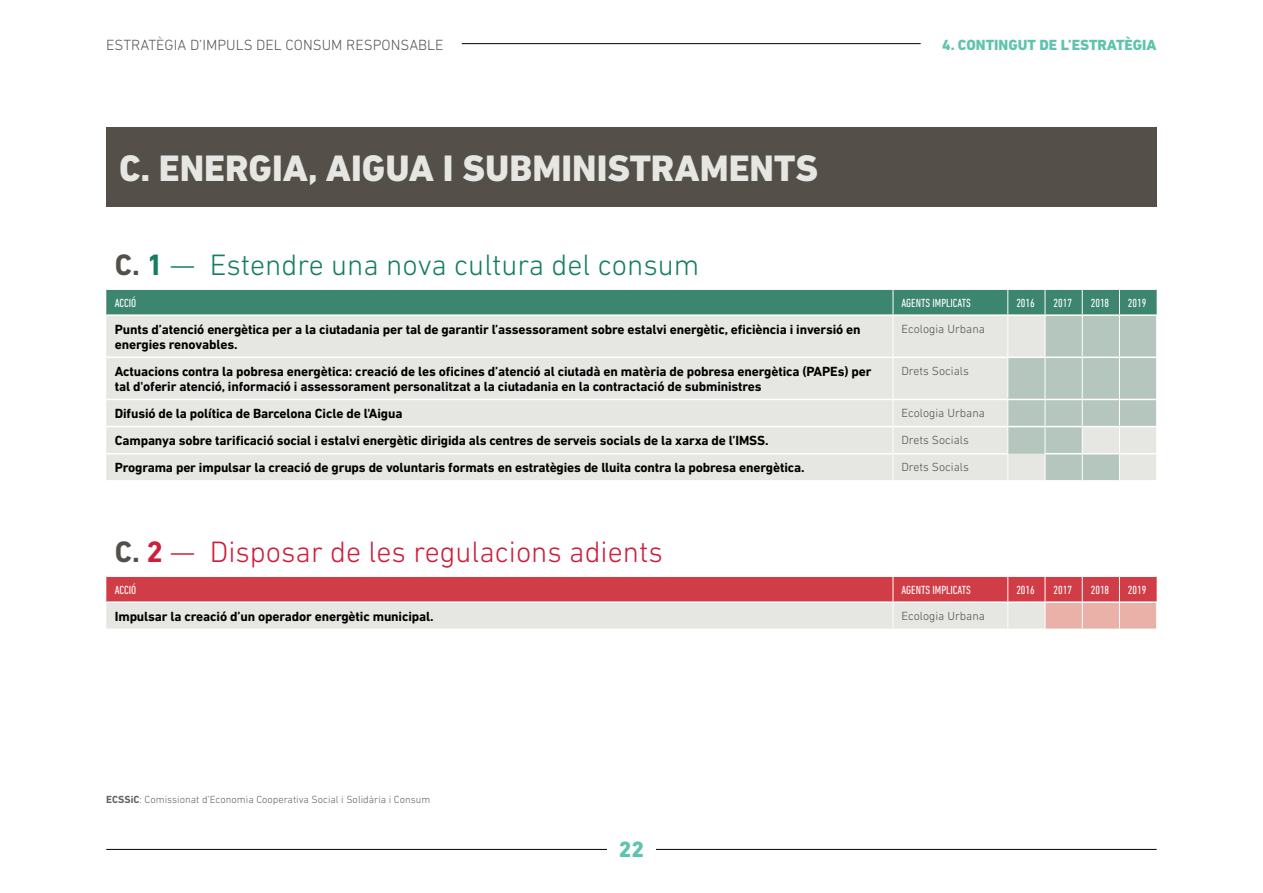
<style>
.page{position:relative;width:1263px;height:893px;background:#fff}
.page>*{position:absolute;margin:0;border:0;box-sizing:border-box;transform-origin:0 0}
.t1{font:800 37.5px "DIN Next LT Pro";color:#e6e6e2}
.t2{font:300 30px "DIN Next LT Pro";color:#147d64}
.t3{font:300 30px "DIN Next LT Pro";color:#cd1e3b}
.t4{font:800 22.5px "DIN Next LT Pro";color:#5fc3ad}
.t5{font:300 15px "DIN Next LT Pro";color:#57585b}
.t6{font:800 15px "DIN Next LT Pro";color:#5fc3ad}
.t7{font:700 13.5px/15px "DIN Next LT Pro";letter-spacing:-.01em;color:#000}
.t8{font:300 12px "DIN Next LT Pro";color:#544f48}
.t9{font:condensed 12px "DIN Next LT Pro";color:#fff}
.t10{font:300 10.5px "DIN Next LT Pro";color:#626366}
.s1{font-weight:700;color:#544f48}
.s2{font-weight:700}
</style>
<div class="page">
<hr style="left:462px;top:43px;width:459px;height:1px;background:#000">
<hr style="left:106px;top:849px;width:1051px;height:1px;background:#000">
<div style="left:607px;top:840px;width:49px;height:17px;background:#fff"></div>
<svg style="left:106px;top:289px;width:1051px;height:192px;background:#cdd8d1"></svg>
<svg style="left:106px;top:576px;width:1051px;height:53px;background:#dd9799"></svg>
<div style="left:106px;top:128px;width:1051px;height:79px;background:#544f48"></div>
<p class="t5" style="left:106px;top:36px;width:339px">ESTRATÈGIA D’IMPULS DEL CONSUM RESPONSABLE</p>
<h1 class="t1" style="left:119px;top:146px;width:700px">C. ENERGIA, AIGUA I SUBMINISTRAMENTS</h1>
<p class="t6" style="left:942px;top:36px;width:216px">4. CONTINGUT DE L’ESTRATÈGIA</p>
<h2 class="t2" style="left:115px;top:247px;width:586px"><span class="s1">C.</span> <span class="s2">1</span> — Estendre una nova cultura del consum</h2>
<p class="t9" style="left:115px;top:296px;width:23px">ACCIÓ</p>
<p class="t9" style="left:901px;top:296px;width:71px">AGENTS IMPLICATS</p>
<p class="t9" style="left:1016px;top:296px;width:20px">2016</p>
<p class="t9" style="left:1053px;top:296px;width:20px">2017</p>
<p class="t9" style="left:1091px;top:296px;width:20px">2018</p>
<p class="t9" style="left:1128px;top:296px;width:20px">2019</p>
<p class="t7" style="left:115px;top:322px;width:747px">Punts d’atenció energètica per a la ciutadania per tal de garantir l’assessorament sobre estalvi energètic, eficiència i inversió en energies renovables.</p>
<p class="t8" style="left:901px;top:322px;width:85px">Ecologia Urbana</p>
<p class="t7" style="left:115px;top:364px;width:758px">Actuacions contra la pobresa energètica: creació de les oficines d’atenció al ciutadà en matèria de pobresa energètica (PAPEs) per tal d'oferir atenció, informació i assessorament personalitzat a la ciutadania en la contractació de subministres</p>
<p class="t8" style="left:901px;top:364px;width:69px">Drets Socials</p>
<p class="t7" style="left:115px;top:406px;width:289px">Difusió de la política de Barcelona Cicle de l'Aigua</p>
<p class="t8" style="left:901px;top:406px;width:85px">Ecologia Urbana</p>
<p class="t7" style="left:115px;top:433px;width:655px">Campanya sobre tarificació social i estalvi energètic dirigida als centres de serveis socials de la xarxa de l’IMSS.</p>
<p class="t8" style="left:901px;top:433px;width:69px">Drets Socials</p>
<p class="t7" style="left:115px;top:460px;width:691px">Programa per impulsar la creació de grups de voluntaris formats en estratègies de lluita contra la pobresa energètica.</p>
<p class="t8" style="left:901px;top:460px;width:69px">Drets Socials</p>
<h2 class="t3" style="left:115px;top:534px;width:549px"><span class="s1">C.</span> <span class="s2">2</span> — Disposar de les regulacions adients</h2>
<p class="t9" style="left:115px;top:583px;width:23px">ACCIÓ</p>
<p class="t9" style="left:901px;top:583px;width:71px">AGENTS IMPLICATS</p>
<p class="t9" style="left:1016px;top:583px;width:20px">2016</p>
<p class="t9" style="left:1053px;top:583px;width:20px">2017</p>
<p class="t9" style="left:1091px;top:583px;width:20px">2018</p>
<p class="t9" style="left:1128px;top:583px;width:20px">2019</p>
<p class="t7" style="left:115px;top:609px;width:320px">Impulsar la creació d’un operador energètic municipal.</p>
<p class="t8" style="left:901px;top:609px;width:85px">Ecologia Urbana</p>
<p class="t10" style="left:106px;top:793px;width:326px"><span class="s2">ECSSiC</span>: Comissionat d’Economia Cooperativa Social i Solidària i Consum</p>
<h3 class="t4" style="left:619px;top:836px;width:27px">22</h3>
</div>
